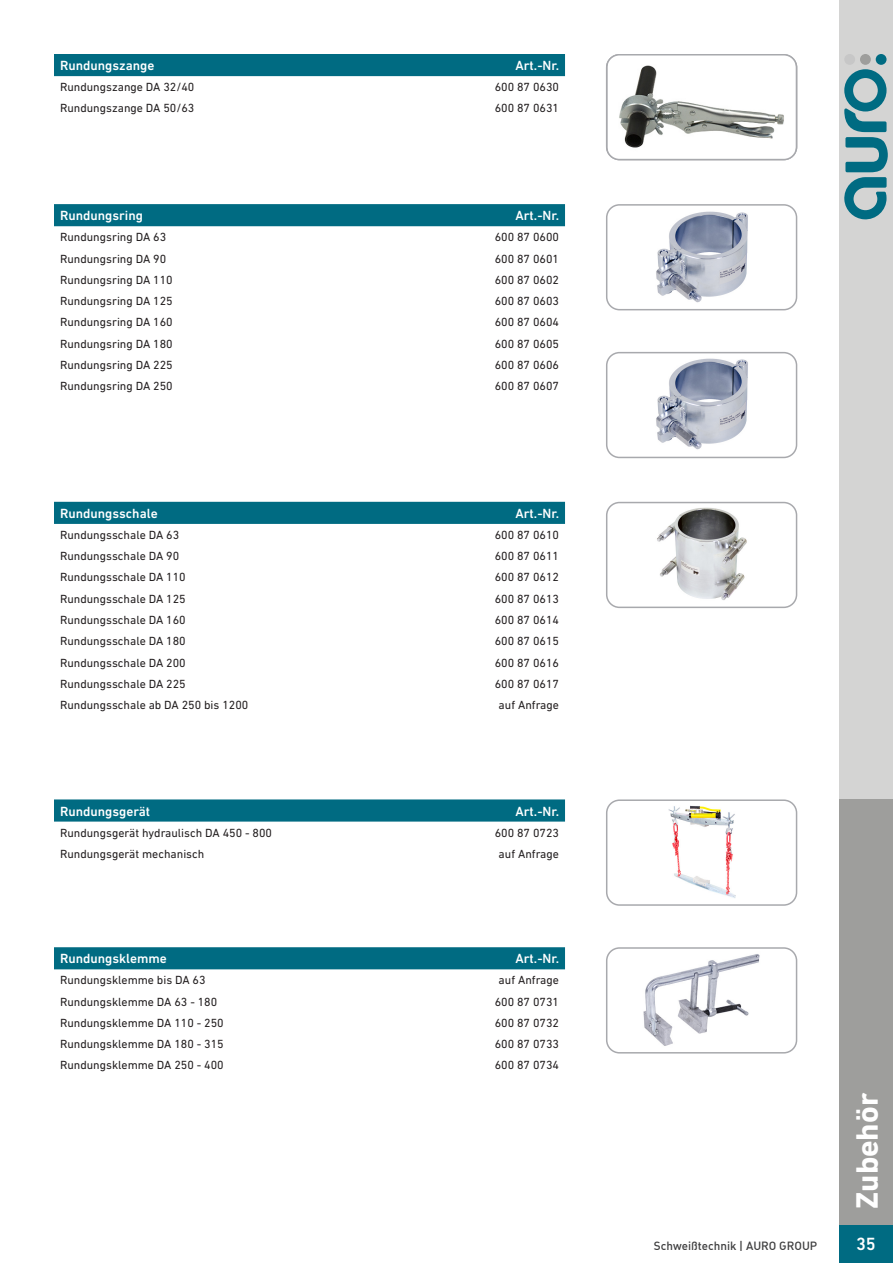
<style>
.page{position:relative;width:893px;height:1263px;background:#fff}
.page>*{position:absolute;margin:0;border:0;box-sizing:border-box;transform-origin:0 0}
.t1{font:700 31.5px "DIN Next LT Pro";color:#fff}
.t2{font:500 18px "DIN Next LT Pro";color:#fff}
.t3{font:500 13.5px "DIN Next LT Pro";color:#fff}
.t4{font:12px "DIN Next LT Pro";color:#231f20}
.t5{font:11.7px "DIN Medium Alternate";color:#3e3e3f}
</style>
<div class="page">
<div style="left:839px;top:0;width:54px;height:1263px;background:#d4d4d3"></div>
<div style="left:839px;top:1225px;width:54px;height:38px;background:#006b82"></div>
<div style="left:839px;top:799px;width:54px;height:426px;background:#9e9e9c"></div>
<div style="left:876px;top:54px;width:10px;height:11px;background:#006b82;border-radius:50%"></div>
<div style="left:844px;top:54px;width:11px;height:11px;background:#c7c7c7;border-radius:50%"></div>
<div style="left:860px;top:54px;width:11px;height:11px;background:#9e9e9c;border-radius:50%"></div>
<svg style="left:844px;top:69px;width:44px;height:151px"></svg>
<div style="left:54px;top:54px;width:511px;height:22px;background:#006b82"></div>
<div style="left:54px;top:204px;width:511px;height:22px;background:#006b82"></div>
<div style="left:54px;top:502px;width:511px;height:22px;background:#006b82"></div>
<div style="left:54px;top:799px;width:511px;height:22px;background:#006b82"></div>
<div style="left:54px;top:947px;width:511px;height:22px;background:#006b82"></div>
<img style="left:609px;top:55px;width:186px;height:105px">
<img style="left:656px;top:211px;width:92px;height:92px">
<div style="left:606px;top:204px;width:191px;height:106px;border:2px solid #a8a9ad;border-radius:13px"></div>
<div style="left:606px;top:54px;width:191px;height:106px;border:2px solid #a8a9ad;border-radius:13px"></div>
<img style="left:656px;top:358px;width:92px;height:92px">
<div style="left:606px;top:352px;width:191px;height:106px;border:2px solid #a8a9ad;border-radius:13px"></div>
<img style="left:643px;top:954px;width:117px;height:92px">
<div style="left:606px;top:947px;width:191px;height:106px;border:2px solid #a8a9ad;border-radius:13px"></div>
<img style="left:657px;top:507px;width:90px;height:93px">
<div style="left:606px;top:502px;width:191px;height:106px;border:2px solid #a8a9ad;border-radius:13px"></div>
<img style="left:668px;top:805px;width:68px;height:93px">
<div style="left:606px;top:799px;width:191px;height:107px;border:2px solid #a8a9ad;border-radius:13px"></div>
<p class="t3" style="left:60px;top:58px;width:96px">Rundungszange</p>
<p class="t3" style="left:515px;top:58px;width:45px">Art.-Nr.</p>
<p class="t4" style="left:60px;top:80px;width:136px">Rundungszange DA 32/40</p>
<p class="t4" style="left:495px;top:80px;width:66px">600 87 0630</p>
<p class="t4" style="left:60px;top:101px;width:136px">Rundungszange DA 50/63</p>
<p class="t4" style="left:495px;top:101px;width:66px">600 87 0631</p>
<p class="t3" style="left:60px;top:208px;width:84px">Rundungsring</p>
<p class="t3" style="left:515px;top:208px;width:45px">Art.-Nr.</p>
<p class="t4" style="left:60px;top:230px;width:108px">Rundungsring DA 63</p>
<p class="t4" style="left:495px;top:230px;width:66px">600 87 0600</p>
<p class="t4" style="left:60px;top:251px;width:108px">Rundungsring DA 90</p>
<p class="t4" style="left:495px;top:251px;width:66px">600 87 0601</p>
<p class="t4" style="left:60px;top:273px;width:114px">Rundungsring DA 110</p>
<p class="t4" style="left:495px;top:273px;width:66px">600 87 0602</p>
<p class="t4" style="left:60px;top:294px;width:114px">Rundungsring DA 125</p>
<p class="t4" style="left:495px;top:294px;width:66px">600 87 0603</p>
<p class="t4" style="left:60px;top:315px;width:114px">Rundungsring DA 160</p>
<p class="t4" style="left:495px;top:315px;width:66px">600 87 0604</p>
<p class="t4" style="left:60px;top:337px;width:114px">Rundungsring DA 180</p>
<p class="t4" style="left:495px;top:337px;width:66px">600 87 0605</p>
<p class="t4" style="left:60px;top:358px;width:114px">Rundungsring DA 225</p>
<p class="t4" style="left:495px;top:358px;width:66px">600 87 0606</p>
<p class="t4" style="left:60px;top:379px;width:114px">Rundungsring DA 250</p>
<p class="t4" style="left:495px;top:379px;width:66px">600 87 0607</p>
<p class="t3" style="left:60px;top:505px;width:99px">Rundungsschale</p>
<p class="t3" style="left:515px;top:505px;width:45px">Art.-Nr.</p>
<p class="t4" style="left:60px;top:528px;width:121px">Rundungsschale DA 63</p>
<p class="t4" style="left:495px;top:528px;width:66px">600 87 0610</p>
<p class="t4" style="left:60px;top:549px;width:121px">Rundungsschale DA 90</p>
<p class="t4" style="left:495px;top:549px;width:66px">600 87 0611</p>
<p class="t4" style="left:60px;top:570px;width:127px">Rundungsschale DA 110</p>
<p class="t4" style="left:495px;top:570px;width:66px">600 87 0612</p>
<p class="t4" style="left:60px;top:592px;width:127px">Rundungsschale DA 125</p>
<p class="t4" style="left:495px;top:592px;width:66px">600 87 0613</p>
<p class="t4" style="left:60px;top:613px;width:127px">Rundungsschale DA 160</p>
<p class="t4" style="left:495px;top:613px;width:66px">600 87 0614</p>
<p class="t4" style="left:60px;top:634px;width:127px">Rundungsschale DA 180</p>
<p class="t4" style="left:495px;top:634px;width:66px">600 87 0615</p>
<p class="t4" style="left:60px;top:655px;width:127px">Rundungsschale DA 200</p>
<p class="t4" style="left:495px;top:655px;width:66px">600 87 0616</p>
<p class="t4" style="left:60px;top:677px;width:127px">Rundungsschale DA 225</p>
<p class="t4" style="left:495px;top:677px;width:66px">600 87 0617</p>
<p class="t4" style="left:60px;top:698px;width:190px">Rundungsschale ab DA 250 bis 1200</p>
<p class="t4" style="left:499px;top:698px;width:62px">auf Anfrage</p>
<p class="t3" style="left:60px;top:803px;width:92px">Rundungsgerät</p>
<p class="t3" style="left:515px;top:803px;width:45px">Art.-Nr.</p>
<p class="t4" style="left:60px;top:825px;width:214px">Rundungsgerät hydraulisch DA 450 - 800</p>
<p class="t4" style="left:495px;top:825px;width:66px">600 87 0723</p>
<p class="t4" style="left:60px;top:847px;width:146px">Rundungsgerät mechanisch</p>
<p class="t4" style="left:499px;top:847px;width:62px">auf Anfrage</p>
<p class="t3" style="left:60px;top:951px;width:108px">Rundungsklemme</p>
<p class="t3" style="left:515px;top:951px;width:45px">Art.-Nr.</p>
<p class="t4" style="left:60px;top:973px;width:147px">Rundungsklemme bis DA 63</p>
<p class="t4" style="left:499px;top:973px;width:62px">auf Anfrage</p>
<p class="t4" style="left:60px;top:995px;width:159px">Rundungsklemme DA 63 - 180</p>
<p class="t4" style="left:495px;top:995px;width:66px">600 87 0731</p>
<p class="t4" style="left:60px;top:1016px;width:165px">Rundungsklemme DA 110 - 250</p>
<p class="t4" style="left:495px;top:1016px;width:66px">600 87 0732</p>
<p class="t4" style="left:60px;top:1037px;width:165px">Rundungsklemme DA 180 - 315</p>
<p class="t4" style="left:495px;top:1037px;width:66px">600 87 0733</p>
<p class="t4" style="left:60px;top:1058px;width:165px">Rundungsklemme DA 250 - 400</p>
<p class="t4" style="left:495px;top:1058px;width:66px">600 87 0734</p>
<h1 class="t1" style="left:849px;top:1209px;width:117px;rotate:-90deg">Zubehör</h1>
<p class="t5" style="left:654px;top:1238px;width:165px">Schweißtechnik | AURO GROUP</p>
<h2 class="t2" style="left:856px;top:1233px;width:21px">35</h2>
</div>
